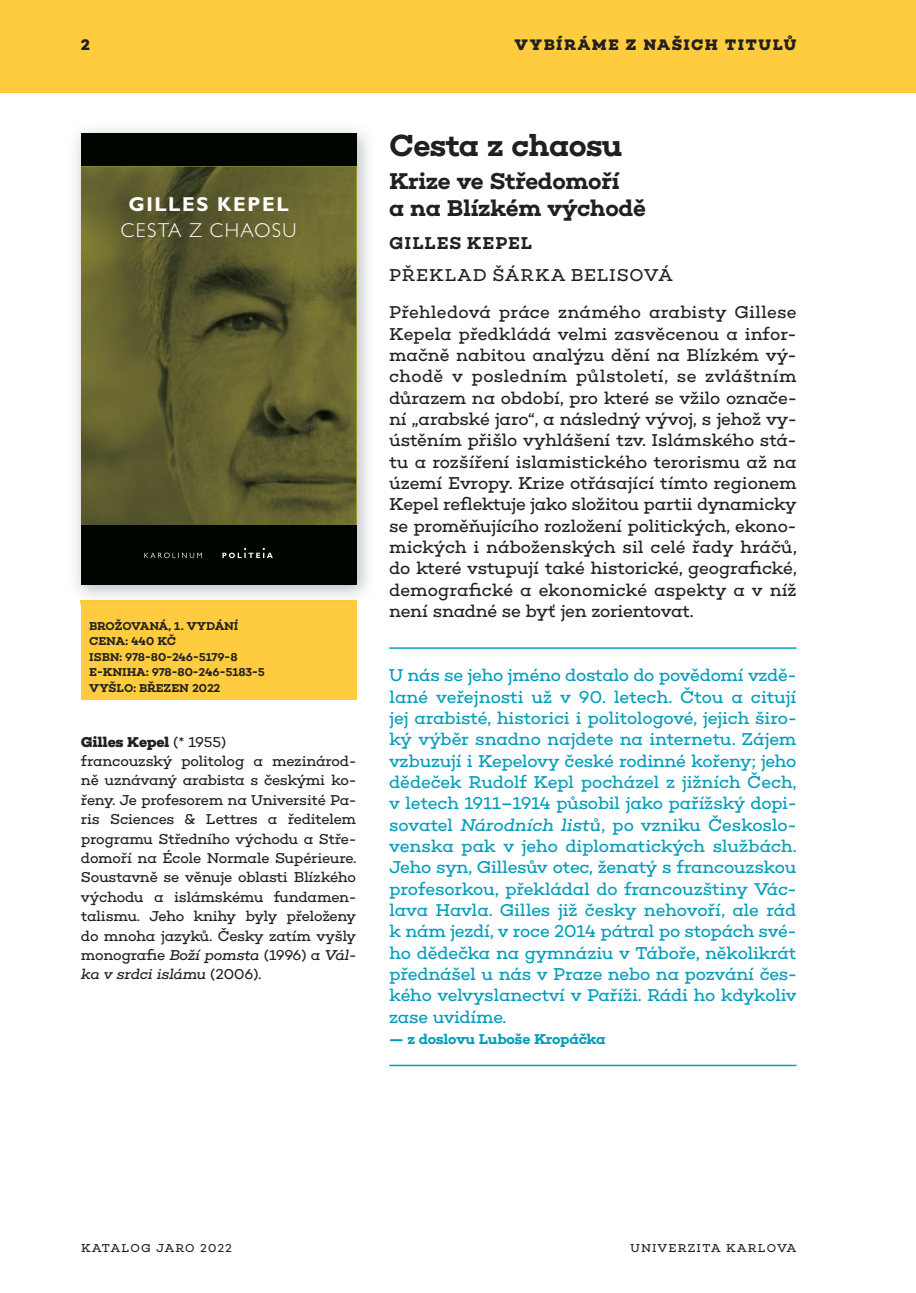
<style>
.page{position:relative;width:916px;height:1293px;background:#fff}
.page>*{position:absolute;margin:0;border:0;box-sizing:border-box;transform-origin:0 0}
.t1{font:600 31px "Choplin";letter-spacing:-.03em;color:#231f20}
.t2{font:600 23.2px/27.2px "Choplin";letter-spacing:-.02em;color:#231f20}
.t3{font:300 20.2px "Gill Sans MT Pro";letter-spacing:.07em;color:#fff}
.t4{font:700 20.2px "Gill Sans MT Pro";letter-spacing:.08em;color:#fff}
.t5{font:17.4px/21.4px "Choplin";letter-spacing:-.025em;color:#009dba;text-align:justify}
.t6{font:17.4px/21.4px "Choplin";color:#231f20}
.t7{font:600 17.4px "Choplin";letter-spacing:.06em;color:#231f20}
.t8{font:700 15.6px "Choplin";letter-spacing:.095em;color:#231f20}
.t9{font:700 15.6px "Choplin";color:#231f20}
.t10{font:14.6px/19.4px "Choplin";letter-spacing:-.02em;color:#231f20}
.t11{font:600 14.6px "Choplin";letter-spacing:-.025em;color:#009dba}
.t12{font:600 11.6px/15.6px "Choplin";letter-spacing:-.01em;color:#231f20}
.t13{font:11.6px "Choplin";letter-spacing:.09em;color:#231f20}
.s1{font-weight:700}
.s2{font-style:italic}
</style>
<div class="page">
<div style="left:0;top:0;width:915px;height:93px;background:#fecc3e"></div>
<hr style="left:389px;top:647px;width:407px;height:2px;background:#009dba">
<hr style="left:389px;top:1065px;width:407px;height:1px;background:#009dba">
<div style="left:81px;top:601px;width:275px;height:99px;background:#fecc3e"></div>
<img style="left:76px;top:129px;width:292px;height:475px">
<img style="left:81px;top:601px;width:275px;height:3px">
<img style="left:81px;top:166px;width:152px;height:177px">
<img style="left:233px;top:166px;width:123px;height:231px">
<img style="left:81px;top:343px;width:184px;height:182px">
<img style="left:254px;top:397px;width:102px;height:128px">
<div style="left:81px;top:525px;width:275px;height:59px;background:#010500"></div>
<div style="left:81px;top:133px;width:275px;height:33px;background:#010500"></div>
<svg style="left:144px;top:548px;width:129px;height:10px"></svg>
<p class="t9" style="left:81px;top:36px;width:11px">2</p>
<p class="t8" style="left:514px;top:36px;width:283px">VYBÍRÁME Z NAŠICH TITULŮ</p>
<p class="t4" style="left:129px;top:191px;width:161px">GILLES KEPEL</p>
<p class="t3" style="left:121px;top:218px;width:177px">CESTA Z CHAOSU</p>
<p class="t12" style="left:89px;top:618px;width:177px">BROŽOVANÁ, 1. VYDÁNÍ<br>CENA: 440 KČ<br>ISBN: 978-80-246-5179-8<br>E-KNIHA: 978-80-246-5183-5<br>VYŠLO: BŘEZEN 2022</p>
<p class="t10" style="left:81px;top:732px;width:276px"><span class="s1">Gilles Kepel</span> (* 1955)<br>francouzský politolog a mezinárod&shy;ně uznávaný arabista s českými ko&shy;řeny. Je profesorem na Université Pa&shy;ris Sciences &amp; Lettres a ředitelem programu Středního východu a Stře&shy;domoří na École Normale Supérieure.<br>Soustavně se věnuje oblasti Blízkého východu a islámskému fundamen&shy;talismu. Jeho knihy byly přeloženy do mnoha jazyků. Česky zatím vyšly monografie <span class="s2">Boží pomsta</span> (1996) a <span class="s2">Vál&shy;ka v srdci islámu</span> (2006).</p>
<h1 class="t1" style="left:389px;top:127px;width:234px">Cesta z chaosu</h1>
<h2 class="t2" style="left:389px;top:168px;width:258px">Krize ve Středomoří<br>a na Blízkém východě</h2>
<p class="t7" style="left:389px;top:232px;width:144px">GILLES KEPEL</p>
<p class="t6" style="left:389px;top:256px;width:408px;line-height:37.8px">PŘEKLAD ŠÁRKA BELISOVÁ<br>Přehledová práce známého arabisty Gillese</p>
<p class="t6" style="left:389px;top:323px;width:409px;text-align:justify">Kepela předkládá velmi zasvěcenou a infor&shy;mačně nabitou analýzu dění na Blízkém vý&shy;chodě v posledním půlstoletí, se zvláštním důrazem na období, pro které se vžilo označe&shy;ní „arabské jaro“, a následný vývoj, s jehož vy&shy;ústěním přišlo vyhlášení tzv. Islámského stá&shy;tu a rozšíření islamistického terorismu až na území Evropy. Krize otřásající tímto regionem Kepel reflektuje jako složitou partii dynamicky se proměňujícího rozložení politických, ekono&shy;mických i náboženských sil celé řady hráčů, do které vstupují také historické, geografické, demografické a ekonomické aspekty a v níž není snadné se byť jen zorientovat.</p>
<p class="t5" style="left:389px;top:665px;width:409px">U nás se jeho jméno dostalo do povědomí vzdě&shy;lané veřejnosti už v 90. letech. Čtou a citují jej arabisté, historici i politologové, jejich širo&shy;ký výběr snadno najdete na internetu. Zájem vzbuzují i Kepelovy české rodinné kořeny; jeho dědeček Rudolf Kepl pocházel z jižních Čech, v letech 1911–1914 působil jako pařížský dopi&shy;sovatel <span class="s2">Národních listů</span>, po vzniku Českoslo&shy;venska pak v jeho diplomatických službách.<br>Jeho syn, Gillesův otec, ženatý s francouzskou profesorkou, překládal do francouzštiny Vác&shy;lava Havla. Gilles již česky nehovoří, ale rád k nám jezdí, v roce 2014 pátral po stopách své&shy;ho dědečka na gymnáziu v Táboře, několikrát přednášel u nás v Praze nebo na pozvání čes&shy;kého velvyslanectví v Paříži. Rádi ho kdykoliv zase uvidíme.</p>
<p class="t11" style="left:389px;top:1030px;width:218px">— z doslovu Luboše Kropáčka</p>
<p class="t13" style="left:81px;top:1241px;width:152px">KATALOG JARO 2022</p>
<p class="t13" style="left:630px;top:1241px;width:167px">UNIVERZITA KARLOVA</p>
</div>
